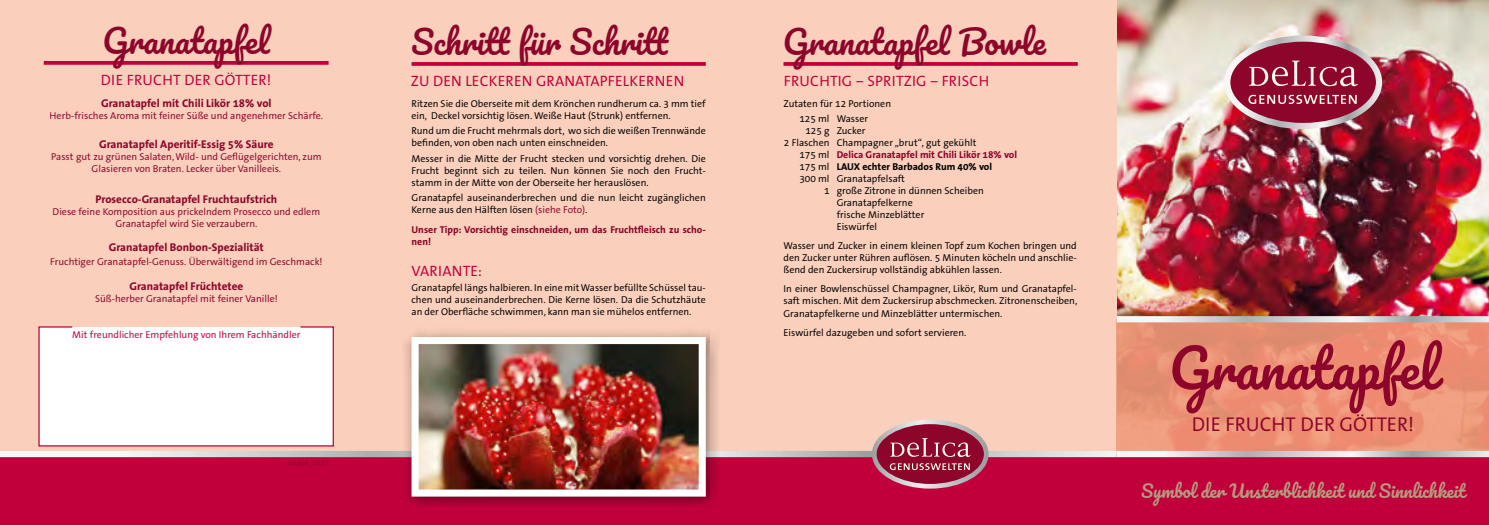
<style>
.page{position:relative;width:1489px;height:525px;background:#fff}
.page>*{position:absolute;margin:0;border:0;box-sizing:border-box;transform-origin:0 0}
.t1{font:52.5px "Pacifico";color:#8d052b}
.t2{font:32.5px "Pacifico";color:#8d052b}
.t3{font:20px "The Sans Office";color:#8d052b}
.t4{font:17.5px "Pacifico";color:#b59b7f}
.t5{font:15px "The Sans Office";letter-spacing:.015em;color:#c1003b}
.t6{font:700 11.25px "The Sans Office";color:#8d052b}
.t7{font:10px/12px "The Sans Office";color:#000}
.t8{font:10px/12px "The Sans Office";color:#8d052b;text-align:center}
.t9{font:700 10px/12px "The Sans Office";color:#8d052b}
.t10{font:10px "The Sans Office";color:#c1003b}
.t11{font:700 10px "The Sans Office";color:#000}
.t12{font:7.5px "The Sans Office";color:#8d052b}
.s1{color:#8d052b}
.s2{font-weight:400;color:#000}
.s3{font-weight:400}
</style>
<div class="page">
<img style="left:1116px;top:0;width:372px;height:316px">
<div style="left:0;top:0;width:1116px;height:524px;background:#facfbb"></div>
<svg style="left:411px;top:62px;width:294px;height:4px"></svg>
<svg style="left:783px;top:62px;width:294px;height:4px"></svg>
<svg style="left:1116px;top:322px;width:372px;height:128px;background:#eb9175"></svg>
<div style="left:0;top:454px;width:1488px;height:70px;background:#c1003b"></div>
<svg style="left:1116px;top:316px;width:372px;height:6px"></svg>
<svg style="left:1226px;top:38px;width:152px;height:88px;background:#972343"></svg>
<div style="left:1224px;top:35px;width:157px;height:94px;border:6px solid #fff;border-radius:50%"></div>
<svg style="left:1248px;top:61px;width:109px;height:43px;background:#a43853"></svg>
<svg style="left:1116px;top:450px;width:372px;height:7px;background:#d6cbc8"></svg>
<svg style="left:44px;top:61px;width:284px;height:4px"></svg>
<svg style="left:0;top:450px;width:1116px;height:7px;background:#dad5d3"></svg>
<div style="left:402px;top:327px;width:317px;height:184px;background:#000;opacity:.5"></div>
<img style="left:408px;top:333px;width:301px;height:167px">
<svg style="left:874px;top:421px;width:112px;height:65px;background:#931f40"></svg>
<div style="left:871px;top:419px;width:117px;height:69px;border:5px solid #fff;border-radius:50%"></div>
<svg style="left:889px;top:438px;width:81px;height:32px;background:#a43752"></svg>
<div style="left:38px;top:326px;width:296px;height:121px;background:#fff"></div>
<h2 class="t2" style="left:103px;top:24px;width:167px">Granatapfel</h2>
<h3 class="t5" style="left:101px;top:70px;width:172px">DIE FRUCHT DE R GÖTTE R!</h3>
<p class="t6" style="left:101px;top:96px;width:172px">Granatapfel mit Chili Likör 18% vol</p>
<p class="t8" style="left:50px;top:110px;width:275px">Herb-frisches Aroma mit feiner Süße und angenehmer Schärfe.</p>
<p class="t6" style="left:99px;top:136px;width:176px">Granatapfel Aperitif-Essig 5% Säure</p>
<p class="t8" style="left:51px;top:150px;width:272px">Passt gut zu grünen Salaten, Wild- und Geflügelgerichten, zum<br>Glasieren von Braten. Lecker über Vanilleeis.</p>
<p class="t6" style="left:95px;top:192px;width:183px">Prosecco-Granatapfel Fruchtaufstrich</p>
<p class="t8" style="left:53px;top:205px;width:269px">Diese feine Komposition aus prickelndem Prosecco und edlem<br>Granatapfel wird Sie verzaubern.</p>
<p class="t6" style="left:109px;top:240px;width:156px">Granatapfel Bonbon-Spezialität</p>
<p class="t8" style="left:50px;top:255px;width:274px">Fruchtiger Granatapfel-Genuss. Überwältigend im Geschmack!</p>
<p class="t6" style="left:129px;top:278px;width:115px">Granatapfel Früchtetee</p>
<p class="t8" style="left:95px;top:292px;width:184px">Süß-herber Granatapfel mit feiner Vanille!</p>
<p class="t10" style="left:72px;top:328px;width:230px">Mit freundlicher Empfehlung von I hrem Fachhändler</p>
<p class="t12" style="left:288px;top:457px;width:43px">10309_0717</p>
<h2 class="t2" style="left:411px;top:25px;width:258px">Schritt für Schritt</h2>
<h3 class="t5" style="left:411px;top:71px;width:272px">zu den leckeren granatapfelkern en</h3>
<p class="t7" style="left:411px;top:97px;width:296px">Ritzen Sie die Oberseite mit dem Krönchen rundherum ca. 3 mm tief ein, Deckel vorsichtig lösen. Weiße Haut (Strunk) entfernen.</p>
<p class="t7" style="left:411px;top:125px;width:296px">Rund um die Frucht mehrmals dort, wo sich die weißen Trennwände befinden, von oben nach unten einschneiden.</p>
<p class="t7" style="left:411px;top:152px;width:296px;text-align:justify">Messer in die Mitte der Frucht stecken und vorsichtig drehen. Die Frucht beginnt sich zu teilen. Nun können Sie noch den Frucht&shy;stamm in der Mitte von der Oberseite her herauslösen.</p>
<p class="t7" style="left:411px;top:192px;width:296px">Granatapfel auseinanderbrechen und die nun leicht zugänglichen<br>Kerne aus den Hälften lösen <span class="s1">(siehe Foto)</span>.</p>
<p class="t9" style="left:411px;top:223px;width:296px">Unser Tipp: Vorsichtig einschneiden, um das Fruchtfleisch zu scho&shy;nen!</p>
<h3 class="t5" style="left:411px;top:261px;width:72px">Variante:</h3>
<p class="t7" style="left:411px;top:281px;width:296px;text-align:justify">Granatapfel längs halbieren. I n eine mit Wasser befüllte Schüssel tau&shy;chen und auseinanderbrechen. Die Kerne lösen. Da die Schutzhäute an der Oberfläche schwimmen, kann man sie mühelos entfernen.</p>
<h2 class="t2" style="left:782px;top:25px;width:264px">Granatapfel Bowle</h2>
<h3 class="t5" style="left:783px;top:71px;width:207px">FRUCHTIG – SPRITZIG – FRISCH</h3>
<p class="t7" style="left:799px;top:95px;width:93px;line-height:15.5px;text-indent:-16px">Zutaten für 12 Portionen<br>125 ml Wasser</p>
<p class="t7" style="left:805px;top:124px;width:62px">125 g Zucker</p>
<p class="t7" style="left:784px;top:136px;width:194px">2 Flaschen Champagner „brut“, gut gekühlt</p>
<p class="t9" style="left:799px;top:148px;width:219px"><span class="s2">175 ml</span> Delica Granatapfel mit Chili Likör 18% vol</p>
<p class="t11" style="left:799px;top:160px;width:194px"><span class="s3">175 ml</span> LAUX echter Barbados Rum 40% vol</p>
<p class="t7" style="left:799px;top:172px;width:107px">300 ml Granatapfelsaft</p>
<p class="t7" style="left:824px;top:184px;width:161px">1 große Zitrone in dünnen Scheiben</p>
<p class="t7" style="left:836px;top:196px;width:78px">Granatapfelkerne</p>
<p class="t7" style="left:836px;top:208px;width:89px">frische Minzeblätter</p>
<p class="t7" style="left:783px;top:220px;width:21px">E</p>
<p class="t7" style="left:783px;top:217px;width:295px;line-height:19.1px;text-indent:58px">iswürfel<br>Wasser und Zucker in einem kleinen Topf zum Kochen bringen und</p>
<p class="t7" style="left:783px;top:251px;width:295px">den Zucker unter Rühren auflösen. 5 Minuten köcheln und anschlie&shy;ßend den Zuckersirup vollständig abkühlen lassen.</p>
<p class="t7" style="left:783px;top:283px;width:295px;text-align:justify">I n einer Bowlenschüssel Champagner, Likör, Rum und Granatapfel&shy;saft mischen. Mit dem Zuckersirup abschmecken. Zitronenscheiben, Granatapfelkerne und Minzeblätter untermischen.</p>
<p class="t7" style="left:783px;top:326px;width:184px">Eiswürfel dazugeben und sofort servieren.</p>
<h1 class="t1" style="left:1168px;top:340px;width:269px">Granatapfel</h1>
<h3 class="t3" style="left:1191px;top:411px;width:224px">DIE FRUCHT DE R GÖTTE R!</h3>
<h3 class="t4" style="left:1140px;top:481px;width:325px">Symbol der Unsterblichkeit und Sinnlichkeit</h3>
</div>
